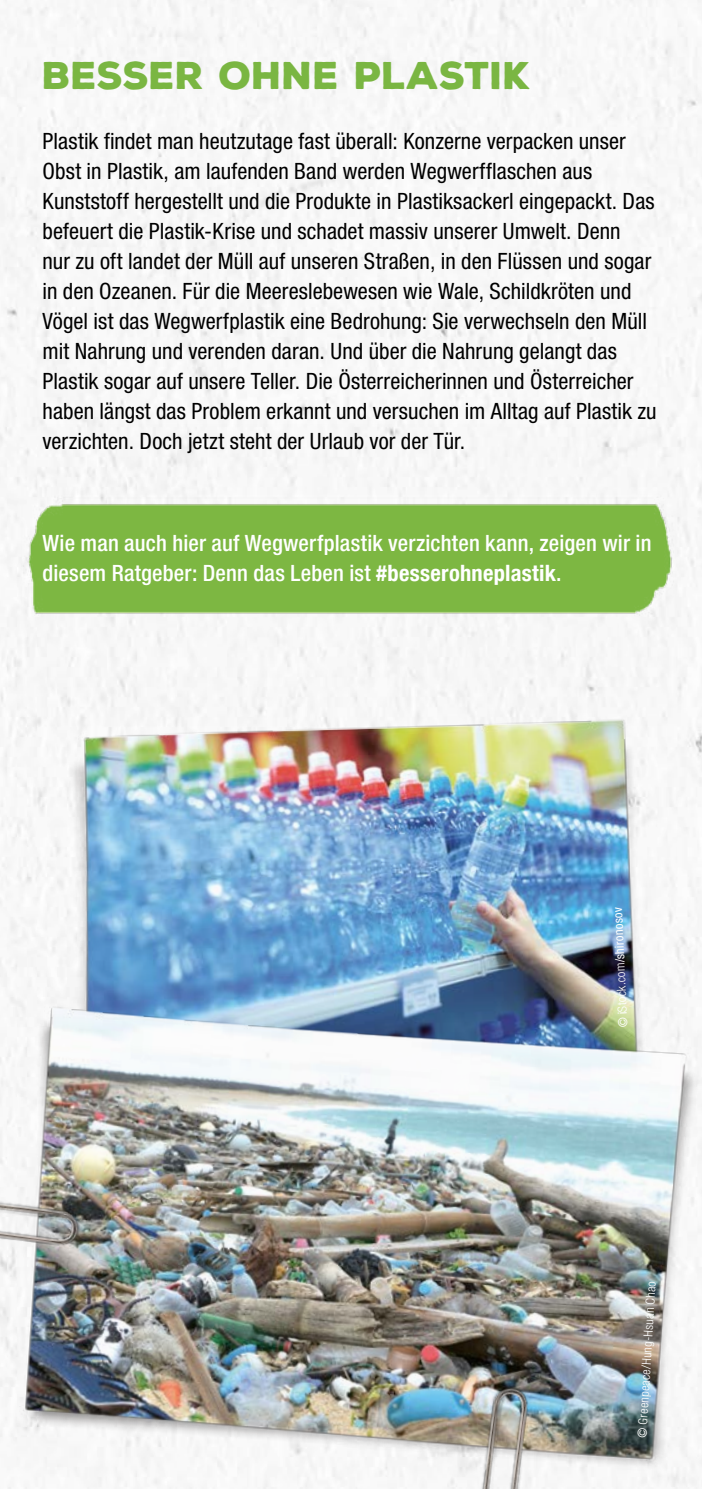
<style>
.page{position:relative;width:702px;height:1489px;background:#fff}
.page>*{position:absolute;margin:0;border:0;box-sizing:border-box;transform-origin:0 0}
.t1{font:900 37.5px "Nexa Rust Sans";color:#7ab642}
.t2{font:condensed 22.5px/30px "Helvetica Neue LT Std";letter-spacing:.005em;color:#000}
.t3{font:500 condensed 22.5px/30px "Helvetica Neue LT Com";letter-spacing:.01em;color:#fff}
.t4{font:300 condensed 12.5px "Helvetica Neue LT Std";color:#fff}
.t5{font:condensed 12.5px "Helvetica Neue LT Std";color:#fff}
.s1{font-weight:700}
.s2{font-weight:300}
.s3{font-weight:400}
</style>
<div class="page">
<img style="left:0;top:0;width:702px;height:964px">
<img style="left:60px;top:725px;width:604px;height:239px">
<img style="left:0;top:964px;width:702px;height:524px">
<div style="left:0;top:1180px;width:82px;height:65px;background:#000;opacity:.25"></div>
<img style="left:0;top:1189px;width:85px;height:63px">
<div style="left:463px;top:1382px;width:65px;height:106px;background:#000;opacity:.25"></div>
<img style="left:469px;top:1379px;width:66px;height:109px">
<img style="left:21px;top:424px;width:659px;height:301px">
<h1 class="t1" style="left:43px;top:50px;width:490px">BESSER OHNE PLASTIK</h1>
<p class="t2" style="left:43px;top:125px;width:615px">Plastik findet man heutzutage fast überall: Konzerne verpacken unser Obst in Plastik, am laufenden Band werden Wegwerfflaschen aus Kunststoff hergestellt und die Produkte in Plastiksackerl eingepackt. Das befeuert die Plastik-Krise und schadet massiv unserer Umwelt. Denn<br>nur zu oft landet der Müll auf unseren Straßen, in den Flüssen und sogar in den Ozeanen. Für die Meereslebewesen wie Wale, Schildkröten und Vögel ist das Wegwerfplastik eine Bedrohung: Sie verwechseln den Müll mit Nahrung und verenden daran. Und über die Nahrung gelangt das Plastik sogar auf unsere Teller. Die Österreicherinnen und Österreicher haben längst das Problem erkannt und versuchen im Alltag auf Plastik zu verzichten. Doch jetzt steht der Urlaub vor der Tür.</p>
<p class="t3" style="left:43px;top:528px;width:610px">Wie man auch hier auf Wegwerfplastik verzichten kann, zeigen wir in diesem Ratgeber: Denn das Leben ist <span class="s1">#besserohneplastik</span>.</p>
<p class="t5" style="left:616px;top:1027px;width:122px;rotate:-93deg">© i<span class="s2">Stock.com</span>/shironosov</p>
<p class="t4" style="left:635px;top:1436px;width:158px;rotate:-87deg"><span class="s3">©</span> Greenpeace/Hung-Hsuan Chao</p>
</div>
